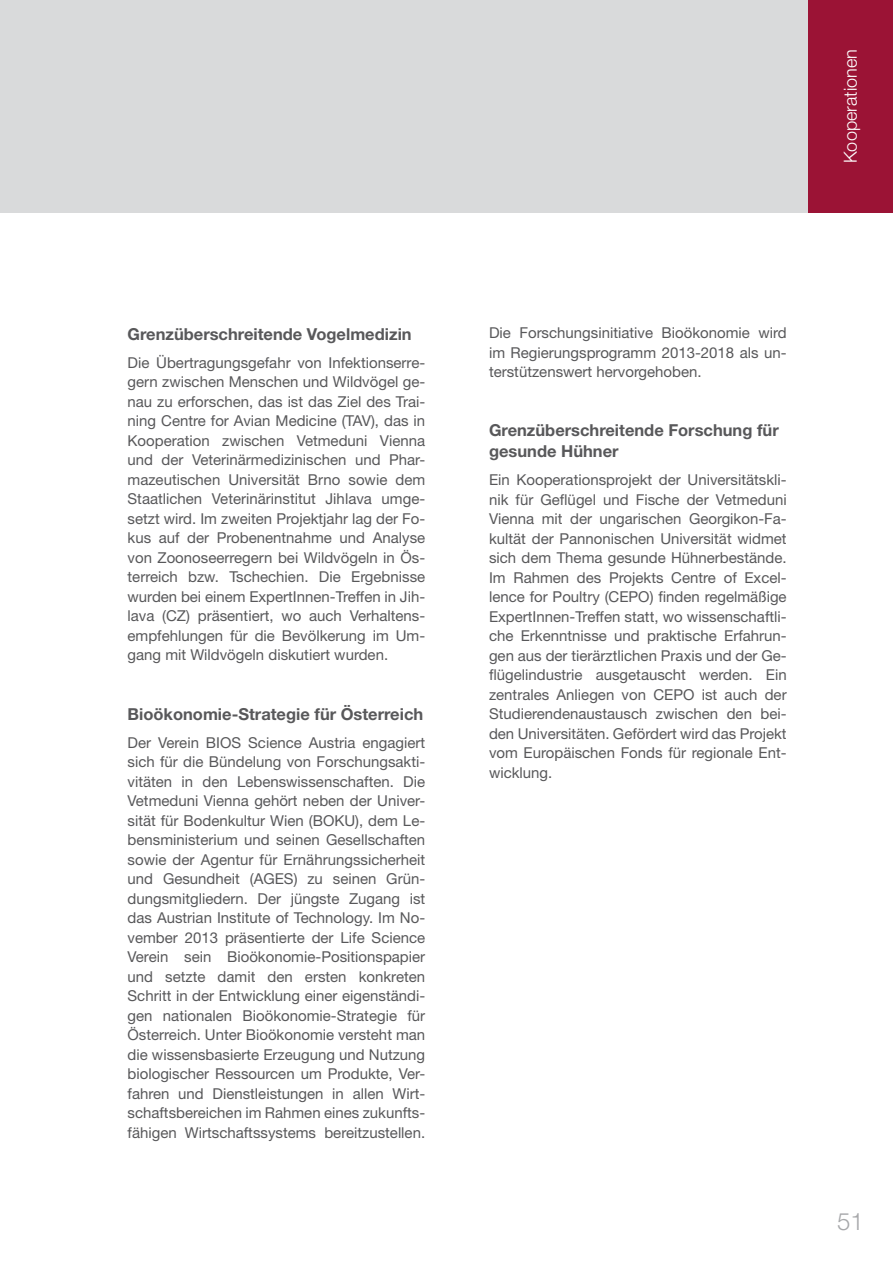
<style>
.page{position:relative;width:893px;height:1263px;background:#fff}
.page>*{position:absolute;margin:0;border:0;box-sizing:border-box;transform-origin:0 0}
.t1{font:300 24px "Helvetica Neue LT Std";color:#a7a8aa}
.t2{font:300 18px "Helvetica Neue LT Std";color:#fff}
.t3{font:700 16.5px/21px "Helvetica Neue LT Std";color:#58585a}
.t4{font:15px/19.5px "Helvetica Neue LT Std";color:#58585a;text-align:justify}
</style>
<div class="page">
<div style="left:0;top:0;width:893px;height:213px;background:#d9dadb"></div>
<div style="left:808px;top:0;width:85px;height:213px;background:#9b1335"></div>
<p class="t2" style="left:839px;top:163px;width:115px;rotate:-90deg">Kooperationen</p>
<p class="t3" style="left:128px;top:323px;width:286px">Grenzüberschreitende Vogelmedizin</p>
<p class="t4" style="left:128px;top:352px;width:299px">Die Übertragungsgefahr von Infektionserre&shy;gern zwischen Menschen und Wildvögel ge&shy;nau zu erforschen, das ist das Ziel des Trai&shy;ning Centre for Avian Medicine (TAV), das in Kooperation zwischen Vetmeduni Vienna und der Veterinärmedizinischen und Phar&shy;mazeutischen Universität Brno sowie dem Staatlichen Veterinärinstitut Jihlava umge&shy;setzt wird. Im zweiten Projektjahr lag der Fo&shy;kus auf der Probenentnahme und Analyse von Zoonoseerregern bei Wildvögeln in Ös&shy;terreich bzw. Tschechien. Die Ergebnisse wurden bei einem ExpertInnen-Treffen in Jih&shy;lava (CZ) präsentiert, wo auch Verhaltens&shy;empfehlungen für die Bevölkerung im Um&shy;gang mit Wildvögeln diskutiert wurden.</p>
<p class="t3" style="left:128px;top:703px;width:297px">Bioökonomie-Strategie für Österreich</p>
<p class="t4" style="left:128px;top:732px;width:299px">Der Verein BIOS Science Austria engagiert sich für die Bündelung von Forschungsakti&shy;vitäten in den Lebenswissenschaften. Die Vetmeduni Vienna gehört neben der Univer&shy;sität für Bodenkultur Wien (BOKU), dem Le&shy;bensministerium und seinen Gesellschaften sowie der Agentur für Ernährungssicherheit und Gesundheit (AGES) zu seinen Grün&shy;dungsmitgliedern. Der jüngste Zugang ist das Austrian Institute of Technology. Im No&shy;vember 2013 präsentierte der Life Science Verein sein Bioökonomie-Positionspapier und setzte damit den ersten konkreten Schritt in der Entwicklung einer eigenständi&shy;gen nationalen Bioökonomie-Strategie für Österreich. Unter Bioökonomie versteht man die wissensbasierte Erzeugung und Nutzung biologischer Ressourcen um Produkte, Ver&shy;fahren und Dienstleistungen in allen Wirt&shy;schaftsbereichen im Rahmen eines zukunfts&shy;fähigen Wirtschaftssystems bereitzustellen.</p>
<p class="t4" style="left:489px;top:323px;width:299px">Die Forschungsinitiative Bioökonomie wird im Regierungsprogramm 2013-2018 als un&shy;terstützenswert hervorgehoben.</p>
<p class="t3" style="left:489px;top:420px;width:291px">Grenzüberschreitende Forschung für gesunde Hühner</p>
<p class="t4" style="left:489px;top:470px;width:299px">Ein Kooperationsprojekt der Universitätskli&shy;nik für Geflügel und Fische der Vetmeduni Vienna mit der ungarischen Georgikon-Fa&shy;kultät der Pannonischen Universität widmet sich dem Thema gesunde Hühnerbestände.<br>Im Rahmen des Projekts Centre of Excel&shy;lence for Poultry (CEPO) finden regelmäßige ExpertInnen-Treffen statt, wo wissenschaftli&shy;che Erkenntnisse und praktische Erfahrun&shy;gen aus der tierärztlichen Praxis und der Ge&shy;flügelindustrie ausgetauscht werden. Ein zentrales Anliegen von CEPO ist auch der Studierendenaustausch zwischen den bei&shy;den Universitäten. Gefördert wird das Projekt vom Europäischen Fonds für regionale Ent&shy;wicklung.</p>
<h1 class="t1" style="left:837px;top:1207px;width:28px">51</h1>
</div>
